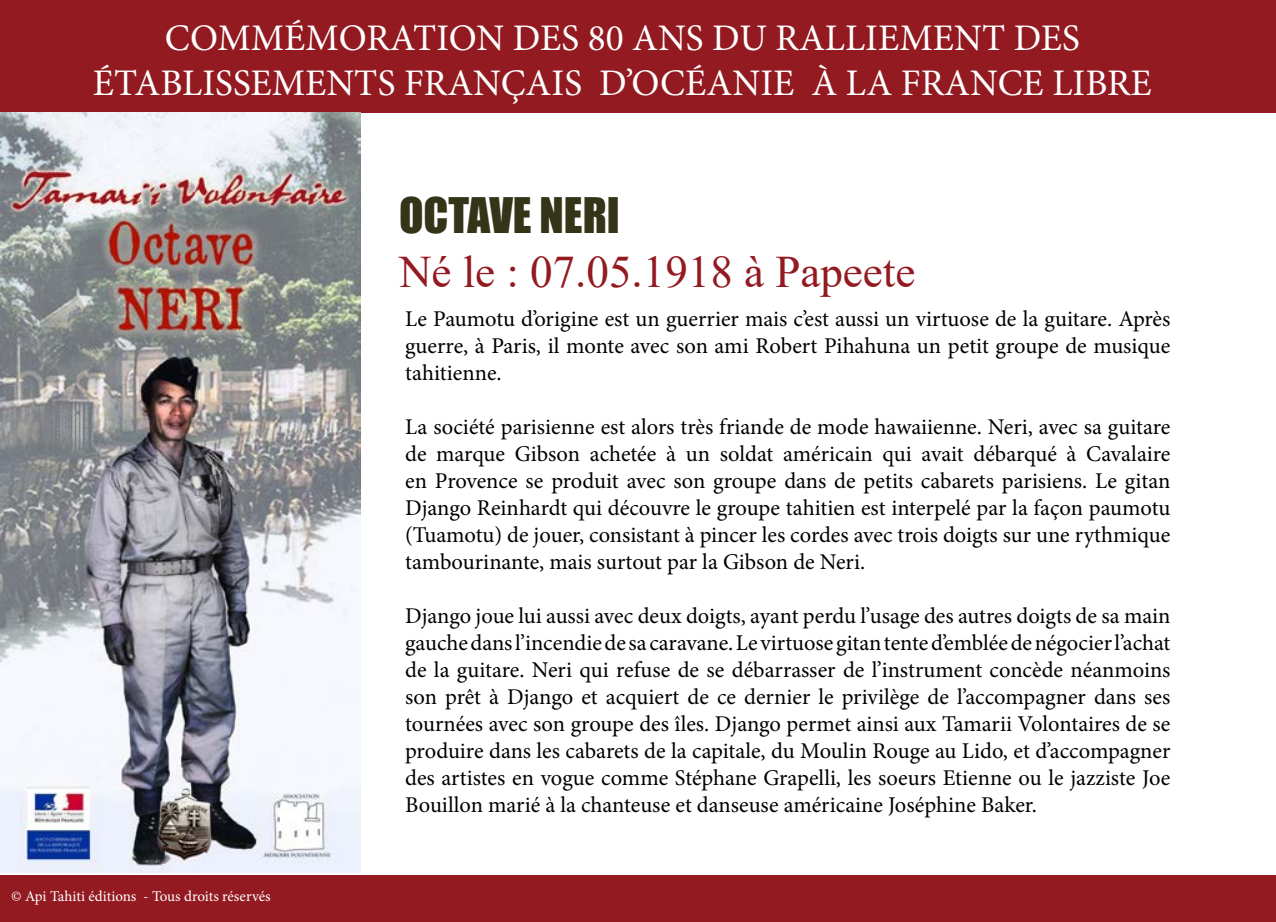
<style>
.page{position:relative;width:1276px;height:922px;background:#fff}
.page>*{position:absolute;margin:0;border:0;box-sizing:border-box;transform-origin:0 0}
.t1{font:45px "Times New Roman";color:#931a21}
.t2{font:45px "Impact";color:#343419}
.t3{font:37.5px/45px "Minion Pro";color:#fff;text-align:center}
.t4{font:22.5px/27px "Minion Pro";color:#000;text-align:justify}
.t5{font:15px "Minion Pro";letter-spacing:-.005em;color:#fff}
</style>
<div class="page">
<div style="left:0;top:0;width:1276px;height:112px;background:#931a21"></div>
<div style="left:0;top:874px;width:1276px;height:47px;background:#931a21"></div>
<img style="left:0;top:113px;width:360px;height:758px">
<h2 class="t3" style="left:93px;top:15px;width:1060px">COMMÉMORATION DES 80 ANS DU RALLIEMENT DES<br>ÉTABLISSEMENTS FRANÇAIS D’OCÉANIE À LA FRANCE LIBRE</h2>
<p class="t5" style="left:11px;top:885px;width:261px">© Api Tahiti éditions - Tous droits réservés</p>
<h1 class="t2" style="left:399px;top:180px;width:222px">OCTAVE NERI</h1>
<h1 class="t1" style="left:399px;top:240px;width:518px">Né le : 07.05.1918 à Papeete</h1>
<p class="t4" style="left:405px;top:305px;width:767px">Le Paumotu d’origine est un guerrier mais c’est aussi un virtuose de la guitare. Après guerre, à Paris, il monte avec son ami Robert Pihahuna un petit groupe de musique tahitienne.</p>
<p class="t4" style="left:405px;top:413px;width:767px">La société parisienne est alors très friande de mode hawaiienne. Neri, avec sa guitare de marque Gibson achetée à un soldat américain qui avait débarqué à Cavalaire en Provence se produit avec son groupe dans de petits cabarets parisiens. Le gitan Django Reinhardt qui découvre le groupe tahitien est interpelé par la façon paumotu (Tuamotu) de jouer, consistant à pincer les cordes avec trois doigts sur une rythmique tambourinante, mais surtout par la Gibson de Neri.</p>
<p class="t4" style="left:405px;top:602px;width:767px">Django joue lui aussi avec deux doigts, ayant perdu l’usage des autres doigts de sa main gauche dans l’incendie de sa caravane. Le virtuose gitan tente d’emblée de négocier l’achat de la guitare. Neri qui refuse de se débarrasser de l’instrument concède néanmoins son prêt à Django et acquiert de ce dernier le privilège de l’accompagner dans ses tournées avec son groupe des îles. Django permet ainsi aux Tamarii Volontaires de se produire dans les cabarets de la capitale, du Moulin Rouge au Lido, et d’accompagner des artistes en vogue comme Stéphane Grapelli, les soeurs Etienne ou le jazziste Joe Bouillon marié à la chanteuse et danseuse américaine Joséphine Baker.</p>
</div>
